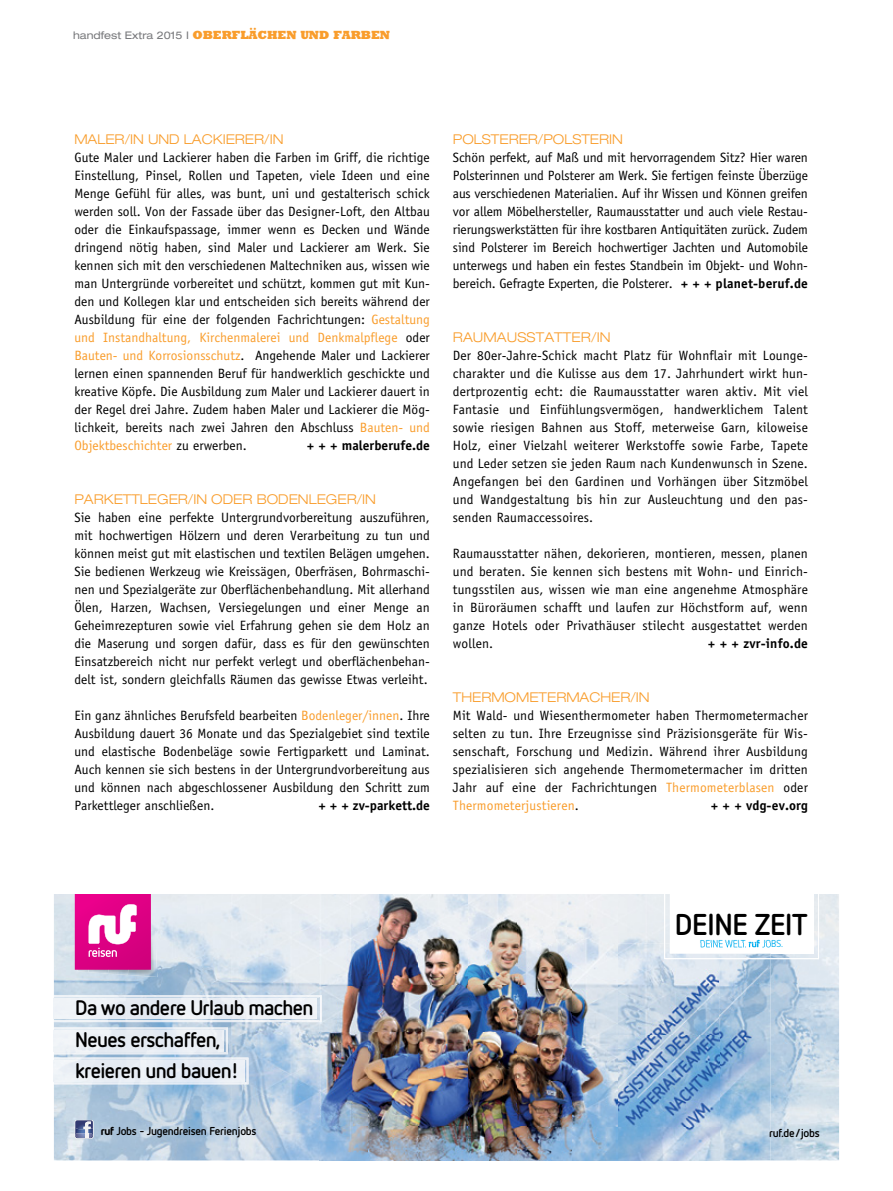
<style>
.page{position:relative;width:893px;height:1191px;background:#fff}
.page>*{position:absolute;margin:0;border:0;box-sizing:border-box;transform-origin:0 0}
.t1{font:700 30px "Netto OT";letter-spacing:-.01em;color:#000}
.t2{font:700 21px/31.5px "Netto OT";letter-spacing:-.03em;color:#000}
.t3{font:13.5px/18px "Officina Sans Std";color:#000;text-align:justify}
.t4{font:300 expanded 13.5px "Helvetica Neue LT Std";color:#f99d2c}
.t5{font:700 13.5px "Officina Sans Std";color:#000}
.t6{font:800 12px "Rockwell Std";letter-spacing:-.01em;color:#f99d2c}
.t7{font:700 11.55px "Netto OT";letter-spacing:-.02em;color:#000}
.t8{font:10.05px "Netto OT";letter-spacing:-.01em;color:#00aeef}
.s1{font-family:"Helvetica Neue LT Std";font-weight:400;font-stretch:expanded;font-size:10.5px;color:#77787b}
.s2{color:#f99d2c}
.s3{font-weight:700}
.s4{font-weight:900}
</style>
<div class="page">
<img style="left:54px;top:894px;width:785px;height:266px">
<img style="left:617px;top:943px;width:102px;height:217px">
<img style="left:719px;top:959px;width:51px;height:201px">
<svg style="left:664px;top:894px;width:155px;height:65px"></svg>
<svg style="left:75px;top:1120px;width:18px;height:18px"></svg>
<img style="left:128px;top:929px;width:29px;height:48px">
<img style="left:108px;top:969px;width:22px;height:6px">
<img style="left:88px;top:969px;width:22px;height:4px">
<img style="left:76px;top:969px;width:13px;height:3px">
<svg style="left:75px;top:894px;width:76px;height:75px"></svg>
<img style="left:54px;top:1027px;width:174px;height:27px">
<img style="left:319px;top:894px;width:298px;height:45px">
<img style="left:319px;top:939px;width:248px;height:47px">
<img style="left:567px;top:939px;width:50px;height:4px">
<img style="left:319px;top:986px;width:209px;height:140px">
<img style="left:319px;top:1126px;width:298px;height:34px">
<img style="left:528px;top:943px;width:89px;height:184px">
<img style="left:54px;top:1057px;width:194px;height:27px">
<img style="left:54px;top:995px;width:268px;height:27px">
<p class="t6" style="left:73px;top:28px;width:319px"><span class="s1">handfest Extra 2015 I</span> OBERFLÄCHEN UND FARBEN</p>
<p class="t4" style="left:74px;top:131px;width:208px">MALER/IN UND LACKIERER/IN</p>
<p class="t3" style="left:74px;top:148px;width:357px">Gute Maler und Lackierer haben die Farben im Griff, die richtige Einstellung, Pinsel, Rollen und Tapeten, viele Ideen und eine Menge Gefühl für alles, was bunt, uni und gestalterisch schick werden soll. Von der Fassade über das Designer-Loft, den Altbau oder die Einkaufspassage, immer wenn es Decken und Wände dringend nötig haben, sind Maler und Lackierer am Werk. Sie kennen sich mit den verschiedenen Maltechniken aus, wissen wie man Untergründe vorbereitet und schützt, kommen gut mit Kun&shy;den und Kollegen klar und entscheiden sich bereits während der Ausbildung für eine der folgenden Fachrichtungen: <span class="s2">Gestaltung und Instandhaltung, Kirchenmalerei und Denkmalpflege</span> oder <span class="s2">Bauten- und Korrosionsschutz</span>. Angehende Maler und Lackierer lernen einen spannenden Beruf für handwerklich geschickte und kreative Köpfe. Die Ausbildung zum Maler und Lackierer dauert in der Regel drei Jahre. Zudem haben Maler und Lackierer die Mög&shy;lichkeit, bereits nach zwei Jahren den Abschluss <span class="s2">Bauten- und Objektbeschichter</span> zu erwerben.</p>
<p class="t5" style="left:307px;top:437px;width:124px">+ + + malerberufe.de</p>
<p class="t4" style="left:74px;top:491px;width:301px">PARKETTLEGER/IN OD ER BOD EN LEGER/IN</p>
<p class="t3" style="left:74px;top:508px;width:357px">Sie haben eine perfekte Untergrundvorbereitung auszuführen, mit hochwertigen Hölzern und deren Verarbeitung zu tun und können meist gut mit elastischen und textilen Belägen umgehen.<br>Sie bedienen Werkzeug wie Kreissägen, Oberfräsen, Bohrmaschi&shy;nen und Spezialgeräte zur Oberflächenbehandlung. Mit allerhand Ölen, Harzen, Wachsen, Versiegelungen und einer Menge an Geheimrezepturen sowie viel Erfahrung gehen sie dem Holz an die Maserung und sorgen dafür, dass es für den gewünschten Einsatzbereich nicht nur perfekt verlegt und oberflächenbehan&shy;delt ist, sondern gleichfalls Räumen das gewisse Etwas verleiht.</p>
<p class="t3" style="left:74px;top:706px;width:357px">Ein ganz ähnliches Berufsfeld bearbeiten <span class="s2">Bodenleger/innen</span>. Ihre Ausbildung dauert 36 Monate und das Spezialgebiet sind textile und elastische Bodenbeläge sowie Fertigparkett und Laminat.<br>Auch kennen sie sich bestens in der Untergrundvorbereitung aus und können nach abgeschlossener Ausbildung den Schritt zum Parkettleger anschließen.</p>
<p class="t5" style="left:318px;top:797px;width:113px">+ + + zv-parkett.de</p>
<p class="t4" style="left:453px;top:131px;width:169px">POLSTERER/POLSTERIN</p>
<p class="t3" style="left:453px;top:148px;width:357px">Schön perfekt, auf Maß und mit hervorragendem Sitz? Hier waren Polsterinnen und Polsterer am Werk. Sie fertigen feinste Überzüge aus verschiedenen Materialien. Auf ihr Wissen und Können greifen vor allem Möbelhersteller, Raumausstatter und auch viele Restau&shy;rierungswerkstätten für ihre kostbaren Antiquitäten zurück. Zudem sind Polsterer im Bereich hochwertiger Jachten und Automobile unterwegs und haben ein festes Standbein im Objekt- und Wohn&shy;bereich. Gefragte Experten, die Polsterer. <span class="s3">+ + + planet-beruf.de</span></p>
<p class="t4" style="left:453px;top:329px;width:157px">RAUMAUSSTATTER/IN</p>
<p class="t3" style="left:453px;top:346px;width:357px">Der 80er-Jahre-Schick macht Platz für Wohnflair mit Lounge&shy;charakter und die Kulisse aus dem 17. Jahrhundert wirkt hun&shy;dertprozentig echt: die Raumausstatter waren aktiv. Mit viel Fantasie und Einfühlungsvermögen, handwerklichem Talent sowie riesigen Bahnen aus Stoff, meterweise Garn, kiloweise Holz, einer Vielzahl weiterer Werkstoffe sowie Farbe, Tapete und Leder setzen sie jeden Raum nach Kundenwunsch in Szene.<br>Angefangen bei den Gardinen und Vorhängen über Sitzmöbel und Wandgestaltung bis hin zur Ausleuchtung und den pas&shy;senden Raumaccessoires.</p>
<p class="t3" style="left:453px;top:544px;width:357px">Raumausstatter nähen, dekorieren, montieren, messen, planen und beraten. Sie kennen sich bestens mit Wohn- und Einrich&shy;tungsstilen aus, wissen wie man eine angenehme Atmosphäre in Büroräumen schafft und laufen zur Höchstform auf, wenn ganze Hotels oder Privathäuser stilecht ausgestattet werden wollen.</p>
<p class="t5" style="left:708px;top:635px;width:102px">+ + + zvr-info.de</p>
<p class="t4" style="left:453px;top:689px;width:196px">TH ERMOMETERMACH ER/IN</p>
<p class="t3" style="left:453px;top:706px;width:357px">Mit Wald- und Wiesenthermometer haben Thermometermacher selten zu tun. Ihre Erzeugnisse sind Präzisionsgeräte für Wis&shy;senschaft, Forschung und Medizin. Während ihrer Ausbildung spezialisieren sich angehende Thermometermacher im dritten Jahr auf eine der Fachrichtungen <span class="s2">Thermometerblasen</span> oder <span class="s2">Thermometerjustieren</span>.</p>
<p class="t5" style="left:711px;top:797px;width:99px">+ + + vdg-ev.org</p>
<h2 class="t2" style="left:75px;top:991px;width:240px">Da wo andere Urlaub machen<br>Neues erschaffen,<br>kreieren und bauen!</h2>
<h1 class="t1" style="left:675px;top:906px;width:134px">DEINE ZEIT</h1>
<p class="t8" style="left:700px;top:937px;width:85px">DEINE WELT. <span class="s4">ruf</span> JOBS.</p>
<p class="t7" style="left:101px;top:1124px;width:157px"><span class="s4">ruf</span> Jobs - Jugendreisen Ferienjobs</p>
<p class="t7" style="left:769px;top:1126px;width:52px">ruf.de/jobs</p>
</div>
